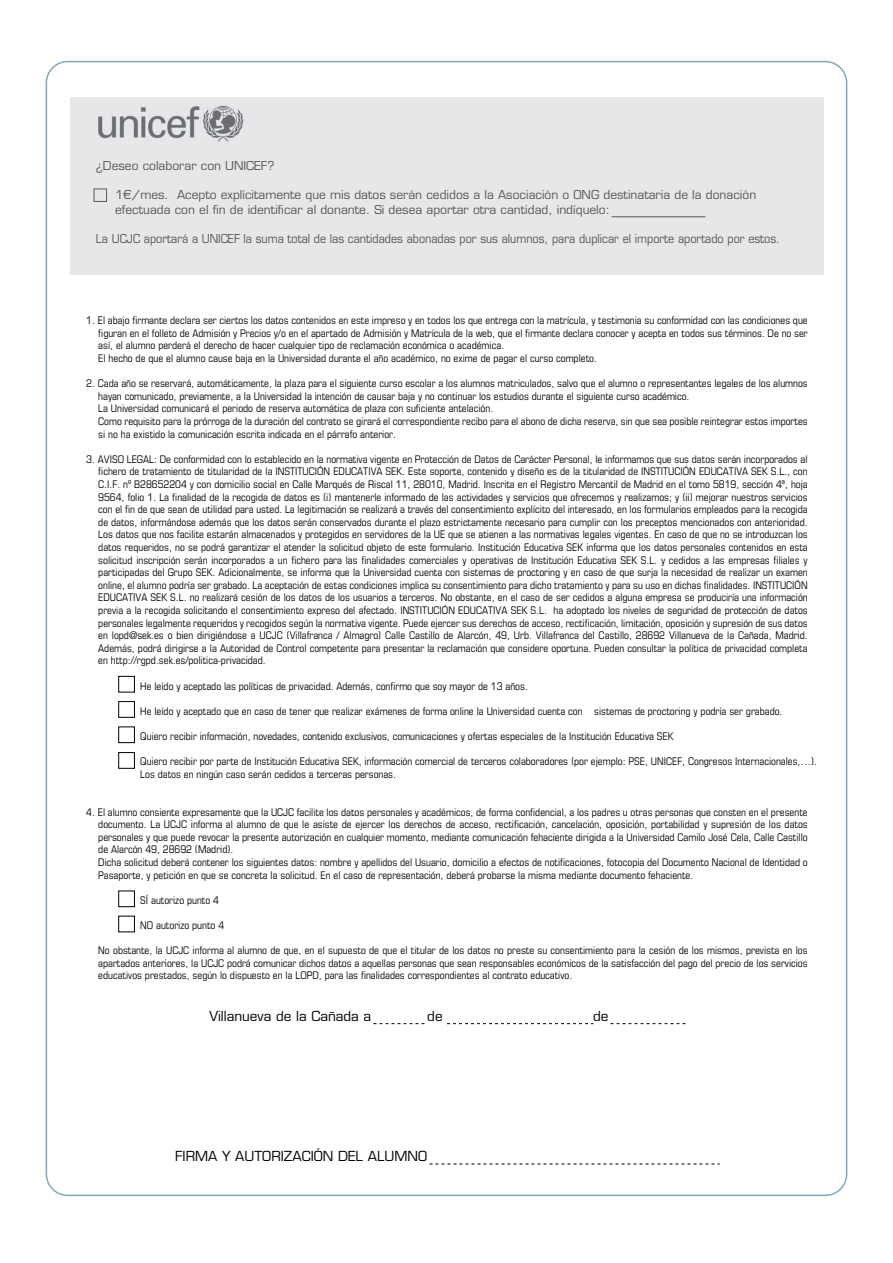
<style>
.page{position:relative;width:893px;height:1263px;background:#fff}
.page>*{position:absolute;margin:0;border:0;box-sizing:border-box;transform-origin:0 0}
.t1{font:13.5px "Eurostile LT Std";color:#000001}
.t2{font:12px/14.4px "Eurostile LT Std";color:#57585a}
.t3{font:12px "Eurostile LT Std";color:#57585a;scale:.9 1}
.t4{font:condensed 10.5px/12.6px "Eurostile LT Std";color:#000001}
</style>
<div class="page">
<div style="left:70px;top:97px;width:753px;height:177px;background:#e6e7e9"></div>
<img style="left:98px;top:105px;width:146px;height:37px">
<hr style="left:611px;top:216px;width:94px;height:1px;background:#57585a">
<div style="left:94px;top:189px;width:13px;height:13px;border:1px solid #57585a"></div>
<svg style="left:373px;top:1023px;width:52px;height:1px"></svg>
<svg style="left:447px;top:1023px;width:146px;height:1px"></svg>
<svg style="left:429px;top:1163px;width:291px;height:1px"></svg>
<svg style="left:610px;top:1023px;width:76px;height:1px"></svg>
<div style="left:118px;top:676px;width:17px;height:16px;border:1px solid #000001"></div>
<div style="left:118px;top:701px;width:17px;height:17px;border:1px solid #000001"></div>
<div style="left:118px;top:890px;width:17px;height:17px;border:1px solid #000001"></div>
<div style="left:118px;top:916px;width:17px;height:16px;border:1px solid #000001"></div>
<div style="left:118px;top:726px;width:17px;height:17px;border:1px solid #000001"></div>
<div style="left:118px;top:752px;width:17px;height:17px;border:1px solid #000001"></div>
<p class="t2" style="left:96px;top:159px;width:180px">¿Deseo colaborar con UNICEF?</p>
<p class="t2" style="left:115px;top:188px;width:643px">1€/mes. Acepto explícitamente que mis datos serán cedidos a la Asociación o ONG destinataria de la donación efectuada con el fin de identificar al donante. Si desea aportar otra cantidad, indíquelo:</p>
<p class="t3" style="left:96px;top:232px;width:761px">La UCJC aportará a UNICEF la suma total de las cantidades abonadas por sus alumnos, para duplicar el importe aportado por estos.</p>
<p class="t4" style="left:98px;top:314px;width:711px;text-indent:-12px">1. El abajo firmante declara ser ciertos los datos contenidos en este impreso y en todos los que entrega con la matrícula, y testimonia su conformidad con las condiciones que figuran en el folleto de Admisión y Precios y/o en el apartado de Admisión y Matrícula de la web, que el firmante declara conocer y acepta en todos sus términos. De no ser así, el alumno perderá el derecho de hacer cualquier tipo de reclamación económica o académica.<br>El hecho de que el alumno cause baja en la Universidad durante el año académico, no exime de pagar el curso completo.</p>
<p class="t4" style="left:98px;top:377px;width:711px;text-indent:-12px">2. Cada año se reservará, automáticamente, la plaza para el siguiente curso escolar a los alumnos matriculados, salvo que el alumno o representantes legales de los alumnos hayan comunicado, previamente, a la Universidad la intención de causar baja y no continuar los estudios durante el siguiente curso académico.<br>La Universidad comunicará el periodo de reserva automática de plaza con suficiente antelación.<br>Como requisito para la prórroga de la duración del contrato se girará el correspondiente recibo para el abono de dicha reserva, sin que sea posible reintegrar estos importes si no ha existido la comunicación escrita indicada en el párrafo anterior.</p>
<p class="t4" style="left:98px;top:452px;width:711px;text-align:justify;text-indent:-12px">3. AVISO LEGAL: De conformidad con lo establecido en la normativa vigente en Protección de Datos de Carácter Personal, le informamos que sus datos serán incorporados al fichero de tratamiento de titularidad de la INSTITUCIÓN EDUCATIVA SEK. Este soporte, contenido y diseño es de la titularidad de INSTITUCIÓN EDUCATIVA SEK S.L., con C.I.F. nº B28652204 y con domicilio social en Calle Marqués de Riscal 11, 28010, Madrid. Inscrita en el Registro Mercantil de Madrid en el tomo 5819, sección 4ª, hoja 9564, folio 1. La finalidad de la recogida de datos es (i) mantenerle informado de las actividades y servicios que ofrecemos y realizamos; y (ii) mejorar nuestros servicios con el fin de que sean de utilidad para usted. La legitimación se realizará a través del consentimiento explícito del interesado, en los formularios empleados para la recogida de datos, informándose además que los datos serán conservados durante el plazo estrictamente necesario para cumplir con los preceptos mencionados con anterioridad.<br>Los datos que nos facilite estarán almacenados y protegidos en servidores de la UE que se atienen a las normativas legales vigentes. En caso de que no se introduzcan los datos requeridos, no se podrá garantizar el atender la solicitud objeto de este formulario. Institución Educativa SEK informa que los datos personales contenidos en esta solicitud inscripción serán incorporados a un fichero para las finalidades comerciales y operativas de Institución Educativa SEK S.L. y cedidos a las empresas filiales y participadas del Grupo SEK. Adicionalmente, se informa que la Universidad cuenta con sistemas de proctoring y en caso de que surja la necesidad de realizar un examen online, el alumno podría ser grabado. La aceptación de estas condiciones implica su consentimiento para dicho tratamiento y para su uso en dichas finalidades. INSTITUCIÓN EDUCATIVA SEK S.L. no realizará cesión de los datos de los usuarios a terceros. No obstante, en el caso de ser cedidos a alguna empresa se produciría una información previa a la recogida solicitando el consentimiento expreso del afectado. INSTITUCIÓN EDUCATIVA SEK S.L. ha adoptado los niveles de seguridad de protección de datos personales legalmente requeridos y recogidos según la normativa vigente. Puede ejercer sus derechos de acceso, rectificación, limitación, oposición y supresión de sus datos en lopd@sek.es o bien dirigiéndose a UCJC (Villafranca / Almagro) Calle Castillo de Alarcón, 49, Urb. Villafranca del Castillo, 28692 Villanueva de la Cañada, Madrid.<br>Además, podrá dirigirse a la Autoridad de Control competente para presentar la reclamación que considere oportuna. Pueden consultar la política de privacidad completa en http://rgpd.sek.es/politica-privacidad.</p>
<p class="t4" style="left:140px;top:679px;width:389px">He leído y aceptado las políticas de privacidad. Además, confirmo que soy mayor de 13 años.</p>
<p class="t4" style="left:140px;top:704px;width:644px">He leído y aceptado que en caso de tener que realizar exámenes de forma online la Universidad cuenta con sistemas de proctoring y podría ser grabado.</p>
<p class="t4" style="left:140px;top:730px;width:535px">Quiero recibir información, novedades, contenido exclusivos, comunicaciones y ofertas especiales de la Institución Educativa SEK</p>
<p class="t4" style="left:140px;top:755px;width:678px">Quiero recibir por parte de Institución Educativa SEK, información comercial de terceros colaboradores (por ejemplo: PSE, UNICEF, Congresos Internacionales,…).<br>Los datos en ningún caso serán cedidos a terceras personas.</p>
<p class="t4" style="left:98px;top:805px;width:711px;text-indent:-12px">4. El alumno consiente expresamente que la UCJC facilite los datos personales y académicos, de forma confidencial, a los padres u otras personas que consten en el presente documento. La UCJC informa al alumno de que le asiste de ejercer los derechos de acceso, rectificación, cancelación, oposición, portabilidad y supresión de los datos personales y que puede revocar la presente autorización en cualquier momento, mediante comunicación fehaciente dirigida a la Universidad Camilo José Cela, Calle Castillo de Alarcón 49, 28692 (Madrid).<br>Dicha solicitud deberá contener los siguientes datos: nombre y apellidos del Usuario, domicilio a efectos de notificaciones, fotocopia del Documento Nacional de Identidad o Pasaporte, y petición en que se concreta la solicitud. En el caso de representación, deberá probarse la misma mediante documento fehaciente.</p>
<p class="t4" style="left:140px;top:893px;width:80px">SÍ autorizo punto 4</p>
<p class="t4" style="left:140px;top:919px;width:85px">NO autorizo punto 4</p>
<p class="t4" style="left:98px;top:944px;width:711px;text-align:justify">No obstante, la UCJC informa al alumno de que, en el supuesto de que el titular de los datos no preste su consentimiento para la cesión de los mismos, prevista en los apartados anteriores, la UCJC podrá comunicar dichos datos a aquellas personas que sean responsables económicos de la satisfacción del pago del precio de los servicios educativos prestados, según lo dispuesto en la LOPD, para las finalidades correspondientes al contrato educativo.</p>
<p class="t1" style="left:209px;top:1008px;width:163px">Villanueva de la Cañada a</p>
<p class="t1" style="left:427px;top:1008px;width:17px">de</p>
<p class="t1" style="left:593px;top:1008px;width:17px">de</p>
<p class="t1" style="left:175px;top:1148px;width:253px">FIRMA Y AUTORIZACIÓN DEL ALUMNO</p>
</div>
